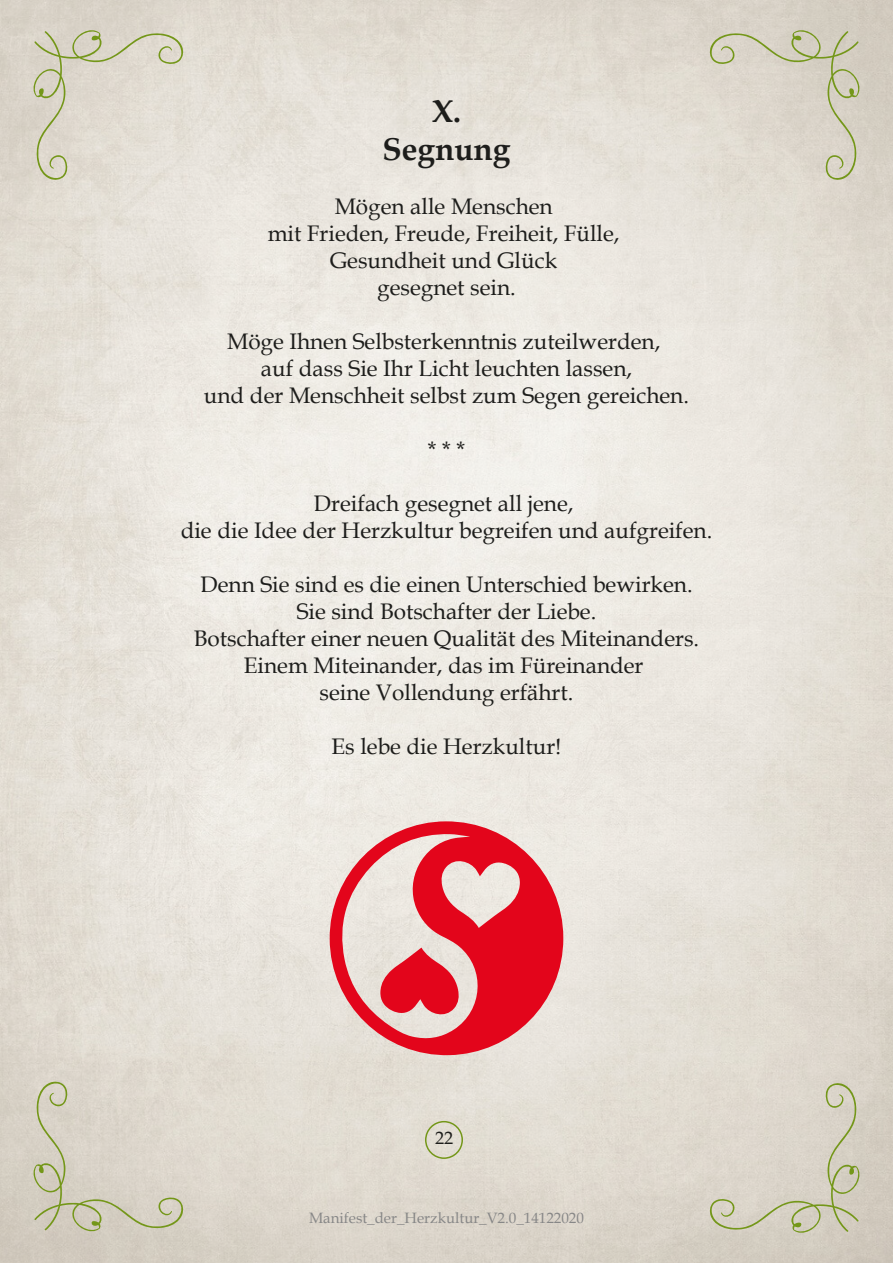
<style>
.page{position:relative;width:893px;height:1263px;background:#fff}
.page>*{position:absolute;margin:0;border:0;box-sizing:border-box;transform-origin:0 0}
.t1{font:700 31.5px/37.8px "Book Antiqua";color:#1d1d1b;text-align:center}
.t2{font:22.5px/27px "Book Antiqua";color:#1d1d1b;text-align:center}
.t3{font:18px "Book Antiqua";color:#1d1d1b}
.t4{font:15px "Book Antiqua";color:#878787}
</style>
<div class="page">
<img style="left:0;top:0;width:893px;height:1263px">
<div style="left:425px;top:1121px;width:38px;height:38px;border:2px solid #749719;border-radius:50%"></div>
<svg style="left:329px;top:821px;width:234px;height:236px;background:#e67e84"></svg>
<svg style="left:380px;top:947px;width:79px;height:72px;background:#e45a65"></svg>
<svg style="left:28px;top:25px;width:156px;height:156px;background:#dad6c7"></svg>
<svg style="left:708px;top:25px;width:156px;height:156px;background:#d6d1c1"></svg>
<svg style="left:28px;top:1080px;width:156px;height:156px;background:#d4cfbf"></svg>
<svg style="left:708px;top:1082px;width:156px;height:156px;background:#d5d0c0"></svg>
<h1 class="t1" style="left:383px;top:93px;width:129px">X.<br>Segnung</h1>
<p class="t2" style="left:268px;top:192px;width:353px">Mögen alle Menschen<br>mit Frieden, Freude, Freiheit, Fülle,<br>Gesundheit und Glück<br>gesegnet sein.</p>
<p class="t2" style="left:204px;top:327px;width:487px">Möge Ihnen Selbsterkenntnis zuteilwerden,<br>auf dass Sie Ihr Licht leuchten lassen,<br>und der Menschheit selbst zum Segen gereichen.</p>
<p class="t2" style="left:428px;top:435px;width:39px">* * *</p>
<p class="t2" style="left:181px;top:489px;width:533px">Dreifach gesegnet all jene,<br>die die Idee der Herzkultur begreifen und aufgreifen.</p>
<p class="t2" style="left:194px;top:570px;width:507px">Denn Sie sind es die einen Unterschied bewirken.<br>Sie sind Botschafter der Liebe.<br>Botschafter einer neuen Qualität des Miteinanders.<br>Einem Miteinander, das im Füreinander<br>seine Vollendung erfährt.</p>
<p class="t2" style="left:331px;top:732px;width:232px">Es lebe die Herzkultur!</p>
<p class="t3" style="left:435px;top:1126px;width:19px">22</p>
<p class="t4" style="left:309px;top:1207px;width:276px">Manifest_der_Herzkultur_V2.0_14122020</p>
</div>
